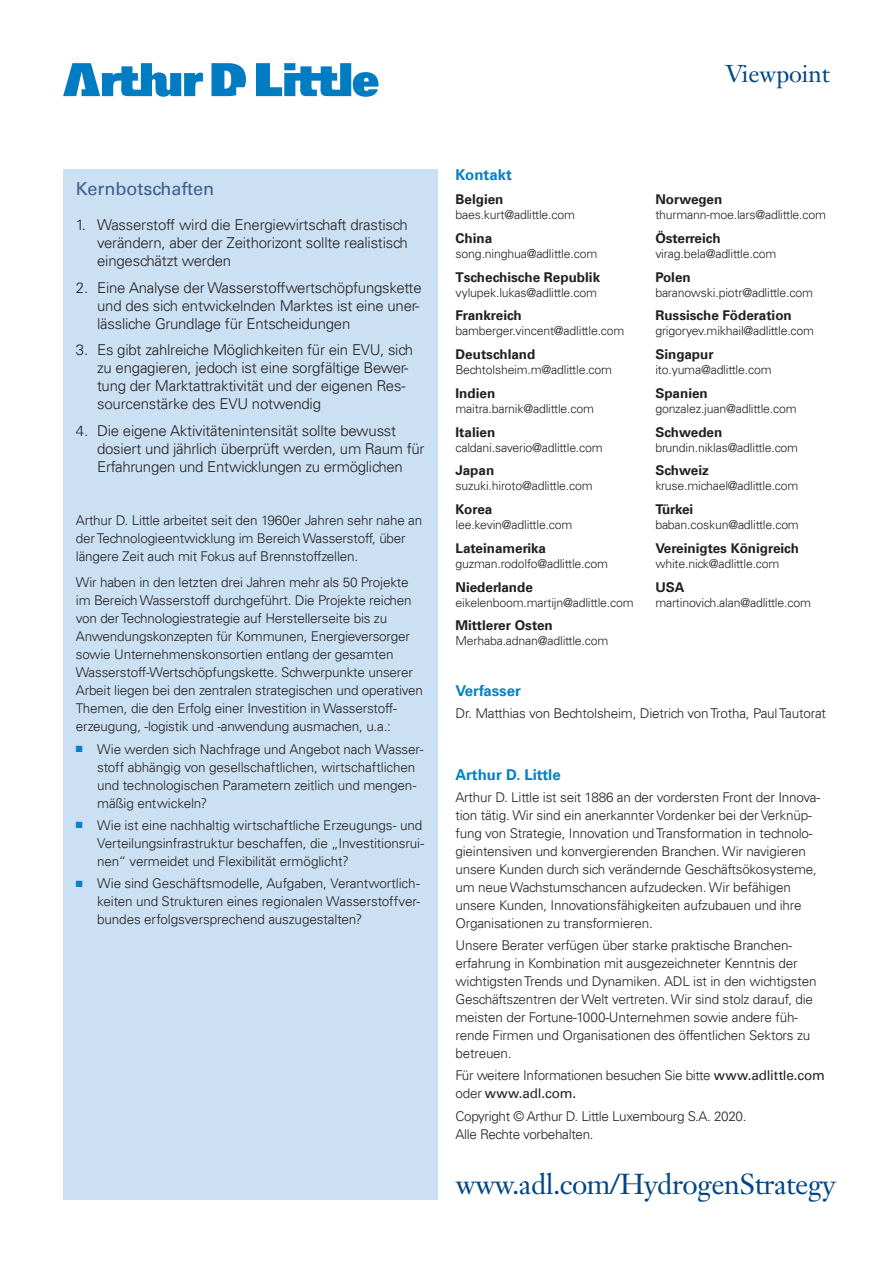
<style>
.page{position:relative;width:893px;height:1263px;background:#fff}
.page>*{position:absolute;margin:0;border:0;box-sizing:border-box;transform-origin:0 0}
.t1{font:28.5px "Janson Text LT";letter-spacing:-.02em;color:#004684}
.t2{font:24px "Janson Text LT";letter-spacing:-.005em;color:#004684}
.t3{font:18px "Univers LT";color:#3d5c8d}
.t4{font:300 15px/18px "Univers LT";letter-spacing:-.015em;color:#231f20}
.t5{font:700 15px "Univers";color:#0581c5}
.t6{font:300 13.5px/18px "Univers LT";letter-spacing:-.015em;color:#231f20}
.t7{font:700 13.5px "Univers";color:#231f20}
.t8{font:300 12.3px "Univers LT";letter-spacing:-.015em;color:#231f20}
.s1{color:#0581c5}
.s2{font-weight:400}
</style>
<div class="page">
<svg style="left:63px;top:63px;width:315px;height:34px"></svg>
<div style="left:63px;top:169px;width:374px;height:1031px;background:#cbe0f3"></div>
<h2 class="t2" style="left:725px;top:58px;width:106px">Viewpoint</h2>
<h3 class="t3" style="left:76px;top:178px;width:140px">Kernbotschaften</h3>
<p class="t4" style="left:97px;top:216px;width:312px;text-align:justify;text-indent:-21px">1. Wasserstoff wird die Energiewirtschaft drastisch verändern, aber der Zeithorizont sollte realistisch eingeschätzt werden</p>
<p class="t4" style="left:97px;top:278px;width:326px;text-indent:-21px">2. Eine Analyse der Wasserstoffwertschöpfungskette und des sich entwickelnden Marktes ist eine uner&shy;lässliche Grundlage für Entscheidungen</p>
<p class="t4" style="left:97px;top:341px;width:318px;text-indent:-21px">3. Es gibt zahlreiche Möglichkeiten für ein EVU, sich zu engagieren, jedoch ist eine sorgfältige Bewer&shy;tung der Marktattraktivität und der eigenen Res&shy;sourcenstärke des EVU notwendig</p>
<p class="t4" style="left:97px;top:421px;width:329px;text-indent:-21px">4. Die eigene Aktivitätenintensität sollte bewusst dosiert und jährlich überprüft werden, um Raum für<br>Erfahrungen und Entwicklungen zu ermöglichen</p>
<p class="t6" style="left:76px;top:511px;width:348px">Arthur D. Little arbeitet seit den 1960er Jahren sehr nahe an der Technologieentwicklung im Bereich Wasserstoff, über längere Zeit auch mit Fokus auf Brennstoffzellen.</p>
<p class="t6" style="left:76px;top:573px;width:348px">Wir haben in den letzten drei Jahren mehr als 50 Projekte im Bereich Wasserstoff durchgeführt. Die Projekte reichen von der Technologiestrategie auf Herstellerseite bis zu Anwendungskonzepten für Kommunen, Energieversorger sowie Unternehmenskonsortien entlang der gesamten Wasserstoff-Wertschöpfungskette. Schwerpunkte unserer Arbeit liegen bei den zentralen strategischen und operativen Themen, die den Erfolg einer Investition in Wasserstoff&shy;erzeugung, -logistik und -anwendung ausmachen, u.a.:</p>
<p class="t6" style="left:97px;top:740px;width:328px;text-indent:-21px"><span class="s1">■</span> Wie werden sich Nachfrage und Angebot nach Wasser&shy;stoff abhängig von gesellschaftlichen, wirtschaftlichen und technologischen Parametern zeitlich und mengen&shy;mäßig entwickeln?</p>
<p class="t6" style="left:97px;top:816px;width:328px;text-indent:-21px"><span class="s1">■</span> Wie ist eine nachhaltig wirtschaftliche Erzeugungs- und<br>Verteilungsinfrastruktur beschaffen, die „Investitionsrui&shy;nen“ vermeidet und Flexibilität ermöglicht?</p>
<p class="t6" style="left:97px;top:874px;width:325px;text-align:justify;text-indent:-21px"><span class="s1">■</span> Wie sind Geschäftsmodelle, Aufgaben, Verantwortlich&shy;keiten und Strukturen eines regionalen Wasserstoffver&shy;bundes erfolgsversprechend auszugestalten?</p>
<p class="t5" style="left:455px;top:166px;width:58px">Kontakt</p>
<p class="t7" style="left:455px;top:191px;width:50px">Belgien</p>
<p class="t8" style="left:455px;top:207px;width:121px">baes.kurt@adlittle.com</p>
<p class="t7" style="left:455px;top:230px;width:38px">China</p>
<p class="t8" style="left:455px;top:246px;width:143px">song.ninghua@adlittle.com</p>
<p class="t7" style="left:455px;top:269px;width:146px">Tschechische Republik</p>
<p class="t8" style="left:455px;top:285px;width:143px">vylupek.lukas@adlittle.com</p>
<p class="t7" style="left:455px;top:308px;width:68px">Frankreich</p>
<p class="t8" style="left:455px;top:324px;width:171px">bamberger.vincent@adlittle.com</p>
<p class="t7" style="left:455px;top:346px;width:81px">Deutschland</p>
<p class="t8" style="left:455px;top:362px;width:158px">Bechtolsheim.m@adlittle.com</p>
<p class="t7" style="left:455px;top:385px;width:41px">Indien</p>
<p class="t8" style="left:455px;top:401px;width:140px">maitra.barnik@adlittle.com</p>
<p class="t7" style="left:455px;top:424px;width:41px">Italien</p>
<p class="t8" style="left:455px;top:440px;width:149px">caldani.saverio@adlittle.com</p>
<p class="t7" style="left:455px;top:463px;width:40px">Japan</p>
<p class="t8" style="left:455px;top:479px;width:139px">suzuki.hiroto@adlittle.com</p>
<p class="t7" style="left:455px;top:501px;width:38px">Korea</p>
<p class="t8" style="left:455px;top:517px;width:118px">lee.kevin@adlittle.com</p>
<p class="t7" style="left:455px;top:540px;width:92px">Lateinamerika</p>
<p class="t8" style="left:455px;top:556px;width:154px">guzman.rodolfo@adlittle.com</p>
<p class="t7" style="left:455px;top:579px;width:79px">Niederlande</p>
<p class="t8" style="left:455px;top:595px;width:180px">eikelenboom.martijn@adlittle.com</p>
<p class="t7" style="left:455px;top:618px;width:99px">Mittlerer Osten</p>
<p class="t8" style="left:455px;top:634px;width:154px">Merhaba.adnan@adlittle.com</p>
<p class="t7" style="left:655px;top:191px;width:68px">Norwegen</p>
<p class="t8" style="left:655px;top:207px;width:172px">thurmann-moe.lars@adlittle.com</p>
<p class="t7" style="left:655px;top:230px;width:67px">Österreich</p>
<p class="t8" style="left:655px;top:246px;width:122px">virag.bela@adlittle.com</p>
<p class="t7" style="left:655px;top:269px;width:37px">Polen</p>
<p class="t8" style="left:655px;top:285px;width:159px">baranowski.piotr@adlittle.com</p>
<p class="t7" style="left:655px;top:308px;width:138px">Russische Föderation</p>
<p class="t8" style="left:655px;top:324px;width:160px">grigoryev.mikhail@adlittle.com</p>
<p class="t7" style="left:655px;top:346px;width:60px">Singapur</p>
<p class="t8" style="left:655px;top:362px;width:118px">ito.yuma@adlittle.com</p>
<p class="t7" style="left:655px;top:385px;width:54px">Spanien</p>
<p class="t8" style="left:655px;top:401px;width:143px">gonzalez.juan@adlittle.com</p>
<p class="t7" style="left:655px;top:424px;width:68px">Schweden</p>
<p class="t8" style="left:655px;top:440px;width:144px">brundin.niklas@adlittle.com</p>
<p class="t7" style="left:655px;top:463px;width:55px">Schweiz</p>
<p class="t8" style="left:655px;top:479px;width:145px">kruse.michael@adlittle.com</p>
<p class="t7" style="left:655px;top:501px;width:39px">Türkei</p>
<p class="t8" style="left:655px;top:517px;width:145px">baban.coskun@adlittle.com</p>
<p class="t7" style="left:655px;top:540px;width:145px">Vereinigtes Königreich</p>
<p class="t8" style="left:655px;top:556px;width:126px">white.nick@adlittle.com</p>
<p class="t7" style="left:655px;top:579px;width:31px">USA</p>
<p class="t8" style="left:655px;top:595px;width:157px">martinovich.alan@adlittle.com</p>
<p class="t5" style="left:455px;top:681px;width:67px">Verfasser</p>
<p class="t6" style="left:455px;top:704px;width:372px">Dr. Matthias von Bechtolsheim, Dietrich von Trotha, Paul Tautorat</p>
<p class="t5" style="left:455px;top:765px;width:107px">Arthur D. Little</p>
<p class="t6" style="left:455px;top:788px;width:366px">Arthur D. Little ist seit 1886 an der vordersten Front der Innova&shy;tion tätig. Wir sind ein anerkannter Vordenker bei der Verknüp&shy;fung von Strategie, Innovation und Transformation in technolo&shy;gieintensiven und konvergierenden Branchen. Wir navigieren unsere Kunden durch sich verändernde Geschäftsökosysteme, um neue Wachstumschancen aufzudecken. Wir befähigen unsere Kunden, Innovationsfähigkeiten aufzubauen und ihre Organisationen zu transformieren.</p>
<p class="t6" style="left:455px;top:936px;width:363px">Unsere Berater verfügen über starke praktische Branchen&shy;erfahrung in Kombination mit ausgezeichneter Kenntnis der wichtigsten Trends und Dynamiken. ADL ist in den wichtigsten Geschäftszentren der Welt vertreten. Wir sind stolz darauf, die meisten der Fortune-1000-Unternehmen sowie andere füh&shy;rende Firmen und Organisationen des öffentlichen Sektors zu betreuen.</p>
<p class="t6" style="left:455px;top:1066px;width:371px">Für weitere Informationen besuchen Sie bitte <span class="s2">www.adlittle.com </span>oder <span class="s2">www.adl.com.</span></p>
<p class="t6" style="left:455px;top:1107px;width:293px">Copyright © Arthur D. Little Luxembourg S.A. 2020.<br>Alle Rechte vorbehalten.</p>
<h1 class="t1" style="left:456px;top:1166px;width:381px">www.adl.com/HydrogenStrategy</h1>
</div>
